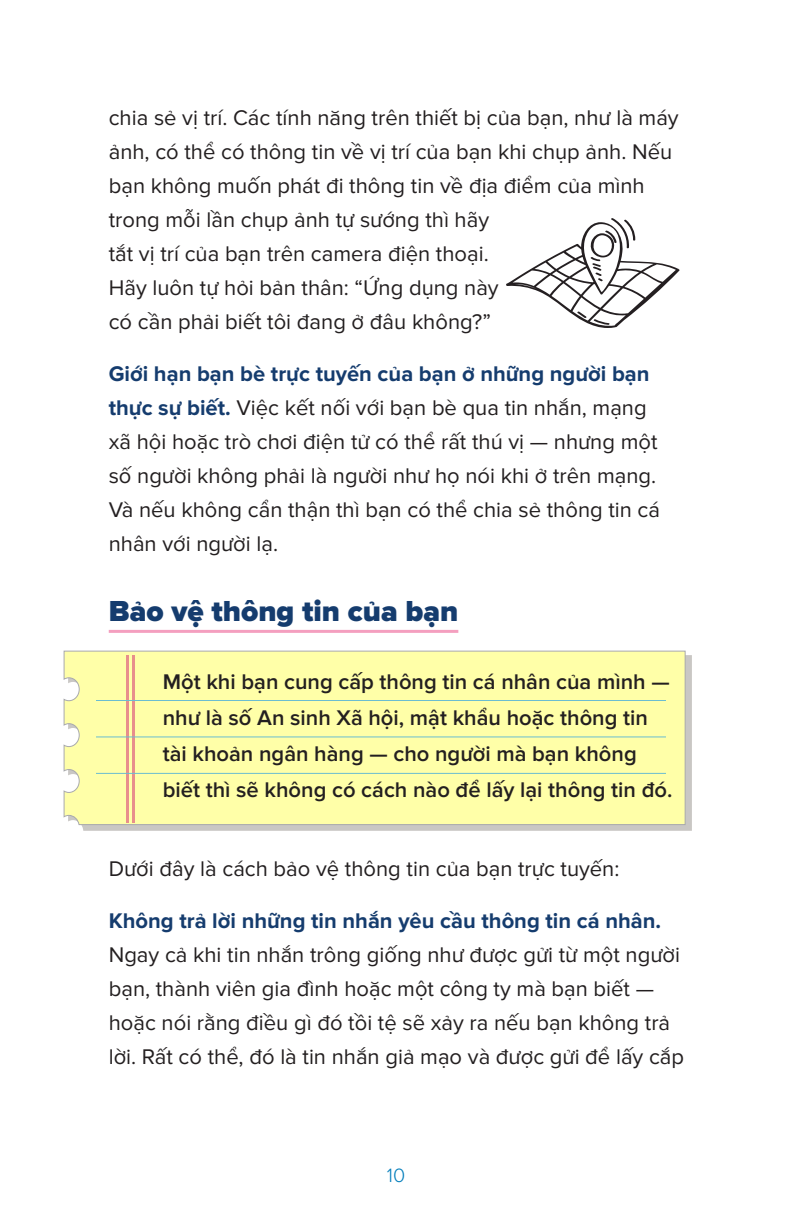
<style>
.page{position:relative;width:792px;height:1224px;background:#fff}
.page>*{position:absolute;margin:0;border:0;box-sizing:border-box;transform-origin:0 0}
.H2_-_Pink{font:900 30px "Proxima Nova";color:#153c6e}
.t1{font:22px/34px "Proxima Nova";color:#231f20}
.t2{font:600 22px/36px "Proxima Nova";color:#231f20}
.t3{font:700 22px/34px "Proxima Nova";color:#153c6e}
.t4{font:300 20px "Proxima Nova";color:#007dbb}
.s1{font-weight:400;color:#231f20}
.s2{font-weight:700;color:#153c6e}
</style>
<div class="page">
<svg style="left:81px;top:655px;width:611px;height:176px;background:#cac8c5"></svg>
<div style="left:64px;top:651px;width:622px;height:174px;background:#ffffa8"></div>
<hr style="left:132px;top:655px;width:3px;height:168px;background:#e88f8c">
<hr style="left:126px;top:655px;width:3px;height:168px;background:#e88f8c">
<hr style="left:109px;top:630px;width:349px;height:3px;background:#f49fbf">
<svg style="left:506px;top:218px;width:174px;height:110px"></svg>
<hr style="left:96px;top:700px;width:570px;height:1px;background:#6bbdd1">
<hr style="left:96px;top:736px;width:570px;height:1px;background:#6bbdd1">
<hr style="left:96px;top:773px;width:570px;height:1px;background:#6bbdd1">
<p class="t1" style="left:109px;top:101px;width:571px">chia sẻ vị trí. Các tính năng trên thiết bị của bạn, như là máy ảnh, có thể có thông tin về vị trí của bạn khi chụp ảnh. Nếu bạn không muốn phát đi thông tin về địa điểm của mình trong mỗi lần chụp ảnh tự sướng thì hãy<br>tắt vị trí của bạn trên camera điện thoại.<br>Hãy luôn tự hỏi bản thân: “Ứng dụng này<br>có cần phải biết tôi đang ở đâu không?”</p>
<p class="t3" style="left:109px;top:358px;width:542px">Giới hạn bạn bè trực tuyến của bạn ở những người bạn thực sự biết. <span class="s1">Việc kết nối với bạn bè qua tin nhắn, mạng</span></p>
<p class="t1" style="left:109px;top:425px;width:553px">xã hội hoặc trò chơi điện tử có thể rất thú vị — nhưng một số người không phải là người như họ nói khi ở trên mạng.<br>Và nếu không cẩn thận thì bạn có thể chia sẻ thông tin cá nhân với người lạ.</p>
<p class="H2_-_Pink" style="left:109px;top:594px;width:351px">Bảo vệ thông tin của bạn</p>
<p class="t2" style="left:163px;top:664px;width:511px">Một khi bạn cung cấp thông tin cá nhân của mình — như là số An sinh Xã hội, mật khẩu hoặc thông tin tài khoản ngân hàng — cho người mà bạn không biết thì sẽ không có cách nào để lấy lại thông tin đó.</p>
<p class="t1" style="left:109px;top:852px;width:512px">Dưới đây là cách bảo vệ thông tin của bạn trực tuyến:</p>
<p class="t1" style="left:109px;top:904px;width:577px"><span class="s2">Không trả lời những tin nhắn yêu cầu thông tin cá nhân.<br></span>Ngay cả khi tin nhắn trông giống như được gửi từ một người bạn, thành viên gia đình hoặc một công ty mà bạn biết — hoặc nói rằng điều gì đó tồi tệ sẽ xảy ra nếu bạn không trả lời. Rất có thể, đó là tin nhắn giả mạo và được gửi để lấy cắp</p>
<p class="t4" style="left:387px;top:1164px;width:20px">10</p>
</div>
